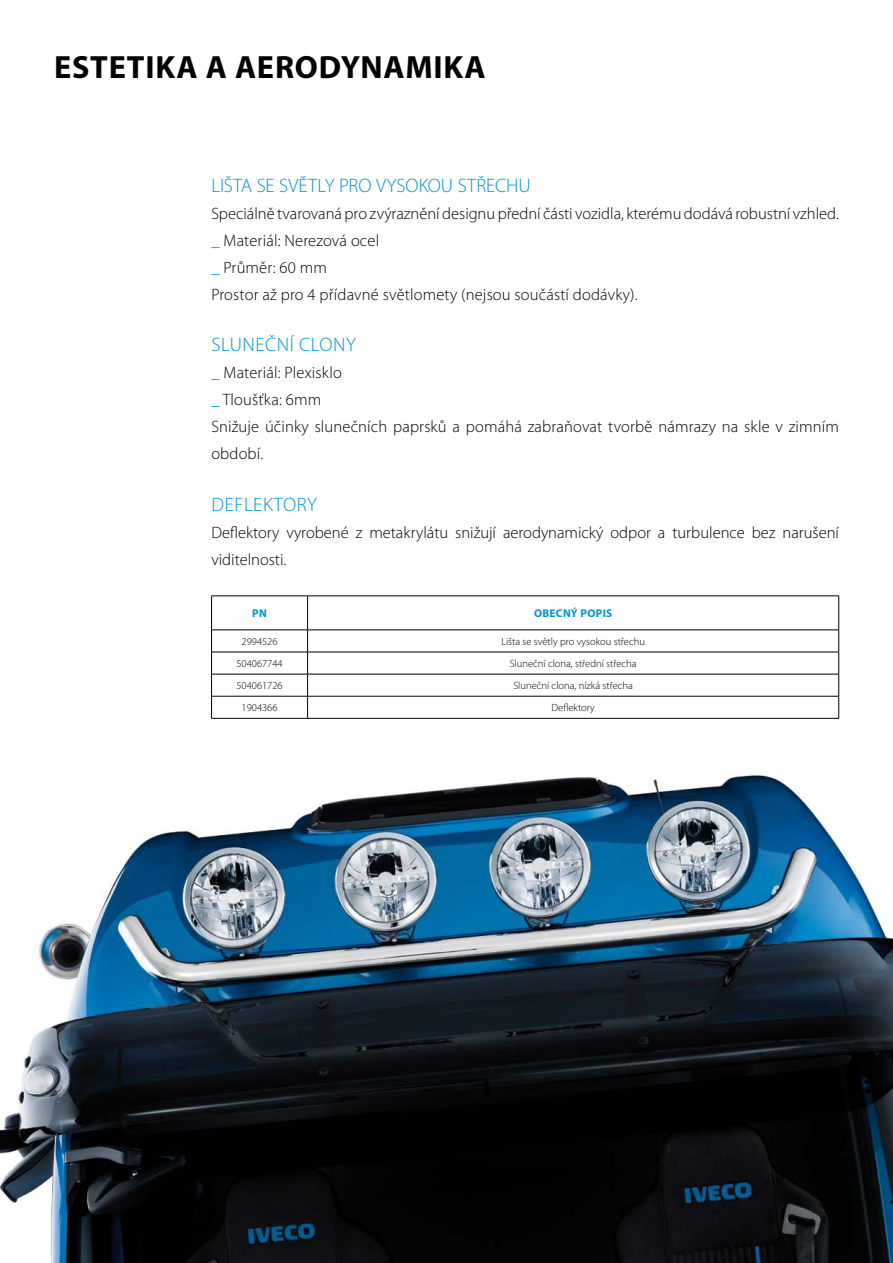
<style>
.page{position:relative;width:893px;height:1263px;background:#fff}
.page>*{position:absolute;margin:0;border:0;box-sizing:border-box;transform-origin:0 0}
.t1{font:700 32.25px "Myriad Pro";letter-spacing:.025em;color:#000}
.t2{font:300 19.5px "Myriad Pro";letter-spacing:.01em;color:#0092d0}
.t3{font:300 19.5px "Myriad Pro";letter-spacing:.03em;color:#0092d0}
.t4{font:300 16.5px/27px "Myriad Pro";letter-spacing:.005em;color:#000}
.t5{font:700 11.25px "Myriad Pro";letter-spacing:.03em;color:#0092d0}
.t6{font:300 10.5px "Myriad Pro";color:#000}
.s1{color:#0092d0}
</style>
<div class="page">
<img style="left:0;top:773px;width:893px;height:490px">
<hr style="left:211px;top:596px;width:97px;height:1px;background:#000">
<hr style="left:211px;top:596px;width:1px;height:34px;background:#000">
<hr style="left:308px;top:596px;width:531px;height:1px;background:#000">
<hr style="left:307px;top:596px;width:1px;height:34px;background:#000">
<hr style="left:838px;top:596px;width:1px;height:34px;background:#000">
<hr style="left:211px;top:630px;width:97px;height:1px;background:#000">
<hr style="left:308px;top:630px;width:531px;height:1px;background:#000">
<hr style="left:211px;top:696px;width:97px;height:1px;background:#000">
<hr style="left:308px;top:696px;width:531px;height:1px;background:#000">
<hr style="left:211px;top:652px;width:97px;height:1px;background:#000">
<hr style="left:308px;top:652px;width:531px;height:1px;background:#000">
<hr style="left:211px;top:674px;width:97px;height:1px;background:#000">
<hr style="left:308px;top:674px;width:531px;height:1px;background:#000">
<svg style="left:211px;top:630px;width:1px;height:88px"></svg>
<svg style="left:307px;top:630px;width:1px;height:88px"></svg>
<svg style="left:838px;top:630px;width:1px;height:88px"></svg>
<hr style="left:211px;top:718px;width:97px;height:1px;background:#000">
<hr style="left:308px;top:718px;width:531px;height:1px;background:#000">
<h1 class="t1" style="left:54px;top:46px;width:433px">ESTETIKA A AERODYNAMIKA</h1>
<p class="t2" style="left:211px;top:175px;width:321px">Lišta se světly pro vysokou střechu</p>
<p class="t4" style="left:211px;top:200px;width:629px">Speciálně tvarovaná pro zvýraznění designu přední části vozidla, kterému dodává robustní vzhled. <span class="s1">_</span> Materiál: N erezová ocel<br><span class="s1">_</span> Průměr: 60 mm<br>Prostor až pro 4 přídavné světlomety (nejsou součástí dodávky).</p>
<p class="t3" style="left:212px;top:334px;width:145px">Sluneční clony</p>
<p class="t4" style="left:211px;top:360px;width:629px"><span class="s1">_</span> Materiál: Plexisklo<br><span class="s1">_</span> Tloušťka: 6mm<br>Snižuje účinky slunečních paprsků a pomáhá zabraňovat tvorbě námrazy na skle v zimním období.</p>
<p class="t3" style="left:212px;top:494px;width:106px">Deflektory</p>
<p class="t4" style="left:211px;top:519px;width:629px">Deflektory vyrobené z metakrylátu snižují aerodynamický odpor a turbulence bez narušení viditelnosti.</p>
<p class="t5" style="left:252px;top:606px;width:16px">PN</p>
<p class="t5" style="left:534px;top:606px;width:54px">OBECNÝ POPIS</p>
<p class="t6" style="left:242px;top:636px;width:37px">2994526</p>
<p class="t6" style="left:501px;top:636px;width:145px">Lišta se světly pro vysokou střechu</p>
<p class="t6" style="left:236px;top:658px;width:48px">504067744</p>
<p class="t6" style="left:510px;top:658px;width:128px">Sluneční clona, střední střecha</p>
<p class="t6" style="left:236px;top:680px;width:48px">504061726</p>
<p class="t6" style="left:513px;top:680px;width:121px">Sluneční clona, nízká střecha</p>
<p class="t6" style="left:242px;top:702px;width:37px">1904366</p>
<p class="t6" style="left:551px;top:702px;width:45px">Deflektory</p>
</div>
